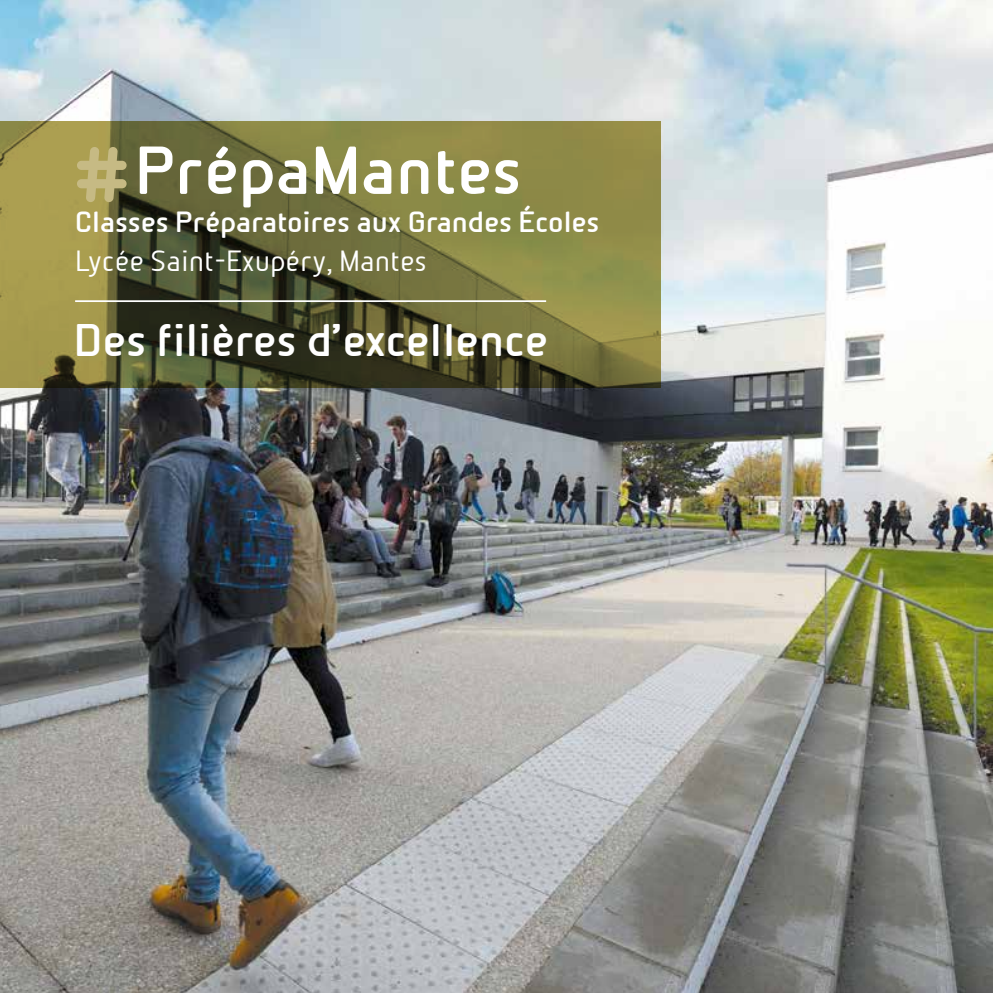
<style>
.page{position:relative;width:993px;height:993px;background:#fff}
.page>*{position:absolute;margin:0;border:0;box-sizing:border-box;transform-origin:0 0}
.t1{font:700 64.75px "Beta Sans";color:#fff}
.t2{font:700 43.75px "Beta Sans";color:#fff}
.t3{font:700 28px "Beta Sans";color:#fff}
.t4{font:28px "Beta Sans Norm";color:#fff}
</style>
<div class="page">
<img style="left:0;top:0;width:992px;height:992px">
<svg style="left:0;top:121px;width:660px;height:266px;background:#73713c"></svg>
<hr style="left:75px;top:300px;width:471px;height:2px;background:#fff">
<svg style="left:77px;top:147px;width:49px;height:55px;background:#ada268"></svg>
<h1 class="t1" style="left:135px;top:133px;width:388px">PrépaMantes</h1>
<p class="t3" style="left:75px;top:206px;width:525px">Classes Préparatoires aux Grandes Écoles</p>
<p class="t4" style="left:75px;top:244px;width:353px">Lycée Saint-Exupéry, Mantes</p>
<h2 class="t2" style="left:74px;top:314px;width:476px">Des filières d’excellence</h2>
</div>
